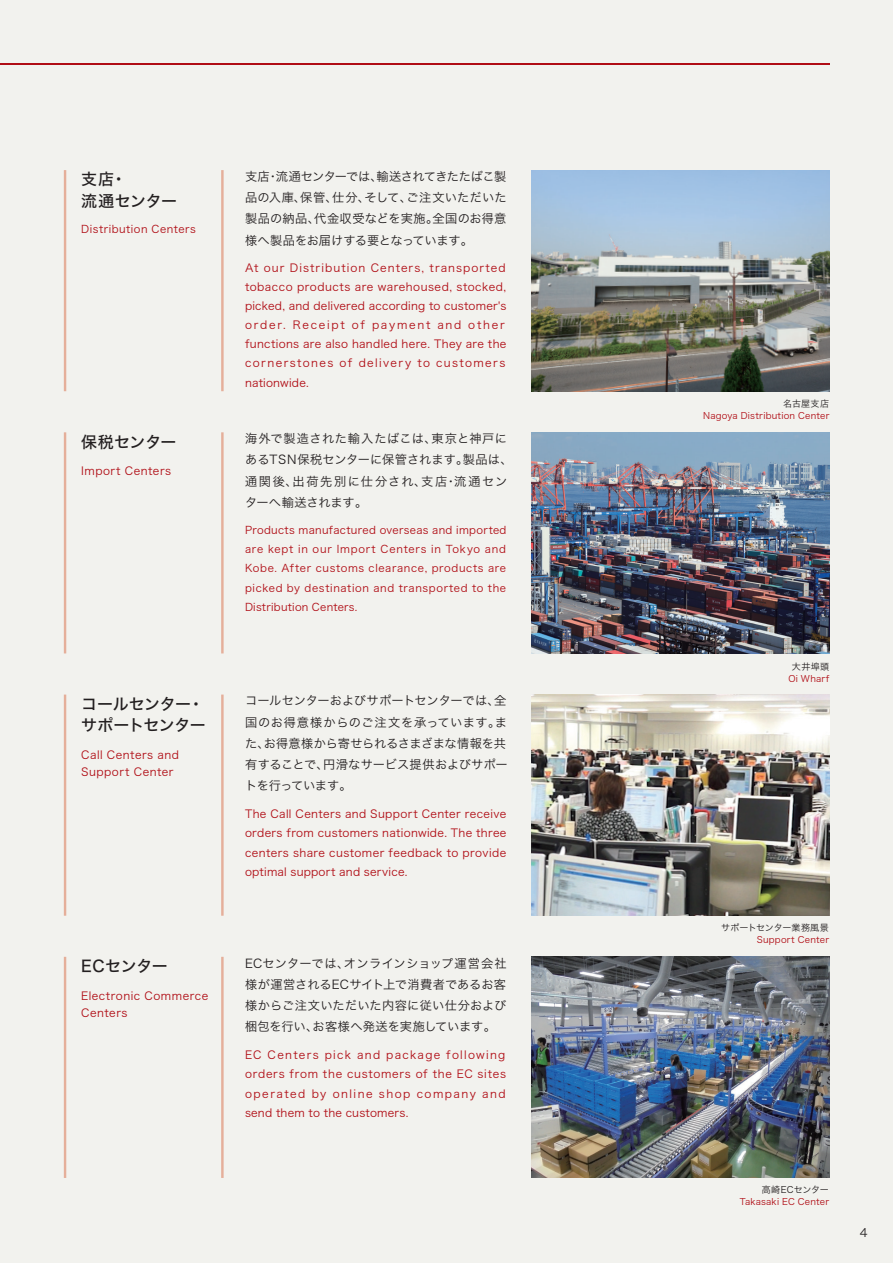
<style>
.page{position:relative;width:893px;height:1263px;background:#f2f2ee}
.page>*{position:absolute;margin:0;border:0;box-sizing:border-box;transform-origin:0 0}
.t1{font:15.9px/21.3px "Hira Kaku Std N W5";letter-spacing:-.015em;color:#231f20}
.t2{font:15.9px/21.3px "Hira Kaku Std N W5";letter-spacing:.005em;color:#231f20}
.t3{font:12.15px/21.3px "Hira Kaku Std N W3";letter-spacing:.01em;color:#231f20;text-align:justify}
.t4{font:12.15px/21.3px "Hira Kaku Std N W3";letter-spacing:.035em;color:#231f20}
.t5{font:11.7px "Hira Kaku Std N W3";color:#231f20}
.t6{font:11.1px/19.2px "Hira Kaku Std N W3";letter-spacing:.04em;color:#b00d15}
.t7{font:10.65px/19.2px "Hira Kaku Std N W3";letter-spacing:.045em;color:#b00d15;text-align:justify}
.t8{font:9px/12px "Hira Kaku Std N W3";letter-spacing:.025em;color:#b00d15;text-align:right}
.s1{color:#231f20}
</style>
<div class="page">
<hr style="left:0;top:64px;width:829px;height:1px;background:#b00d15">
<hr style="left:221px;top:170px;width:3px;height:221px;background:#e5af9a">
<hr style="left:64px;top:170px;width:2px;height:221px;background:#e5af9a">
<img style="left:531px;top:170px;width:298px;height:221px">
<hr style="left:221px;top:432px;width:3px;height:221px;background:#e5af9a">
<hr style="left:64px;top:432px;width:2px;height:221px;background:#e5af9a">
<hr style="left:221px;top:694px;width:3px;height:222px;background:#e5af9a">
<hr style="left:64px;top:694px;width:2px;height:222px;background:#e5af9a">
<img style="left:531px;top:694px;width:298px;height:222px">
<hr style="left:221px;top:957px;width:3px;height:221px;background:#e5af9a">
<hr style="left:64px;top:957px;width:2px;height:221px;background:#e5af9a">
<img style="left:531px;top:957px;width:298px;height:221px">
<img style="left:531px;top:432px;width:298px;height:221px">
<p class="t2" style="left:81px;top:169px;width:97px">支店・<br>流通センター</p>
<p class="t7" style="left:81px;top:220px;width:116px">Distribution Centers</p>
<p class="t1" style="left:81px;top:431px;width:97px">保税センター</p>
<p class="t6" style="left:81px;top:461px;width:91px">Import Centers</p>
<p class="t1" style="left:81px;top:693px;width:126px">コールセンター・サポートセンター</p>
<p class="t6" style="left:81px;top:746px;width:99px;line-height:17px">Call Centers and<br>Support Center</p>
<p class="t1" style="left:81px;top:956px;width:88px">ECセンター</p>
<p class="t6" style="left:81px;top:987px;width:129px;line-height:17px">Electronic Commerce<br>Centers</p>
<p class="t3" style="left:245px;top:165px;width:263px">支店・流通センターでは、輸送されてきたたばこ製品の入庫、保管、仕分、そして、ご注文いただいた製品の納品、代金収受などを実施。全国のお得意様へ製品をお届けする要となっています。</p>
<p class="t6" style="left:245px;top:258px;width:263px">At our Distribution Centers, transported tobacco products are warehoused, stocked, picked, and delivered according to customer's order. Receipt of payment and other functions are also handled here. They are the cornerstones of delivery to customers nationwide.</p>
<p class="t4" style="left:245px;top:428px;width:269px">海外で製造された輸入たばこは、東京と神戸にあるTSN保税センターに保管されます。製品は、通関後、出荷先別に仕分され、支店・流通センターへ輸送されます。</p>
<p class="t7" style="left:245px;top:520px;width:263px">Products manufactured overseas and imported are kept in our Import Centers in Tokyo and Kobe. After customs clearance, products are picked by destination and transported to the Distribution Centers.</p>
<p class="t3" style="left:245px;top:690px;width:264px;text-align:left">コールセンターおよびサポートセンターでは、全国のお得意様からのご注文を承っています。また、お得意様から寄せられるさまざまな情報を共有することで、円滑なサービス提供およびサポートを行っています。</p>
<p class="t6" style="left:245px;top:804px;width:263px;text-align:justify">The Call Centers and Support Center receive orders from customers nationwide. The three centers share customer feedback to provide optimal support and service.</p>
<p class="t3" style="left:245px;top:952px;width:263px">ECセンターでは、オンラインショップ運営会社様が運営されるECサイト上で消費者であるお客様からご注文いただいた内容に従い仕分および梱包を行い、お客様へ発送を実施しています。</p>
<p class="t6" style="left:245px;top:1045px;width:262px;text-align:justify">EC Centers pick and package following orders from the customers of the EC sites operated by online shop company and send them to the customers.</p>
<p class="t8" style="left:703px;top:398px;width:128px"><span class="s1">名古屋支店<br></span>Nagoya Distribution Center</p>
<p class="t8" style="left:788px;top:660px;width:43px;text-align:center"><span class="s1">大井埠頭<br></span>Oi Wharf</p>
<p class="t8" style="left:721px;top:921px;width:110px"><span class="s1">サポートセンター業務風景<br></span>Support Center</p>
<p class="t8" style="left:740px;top:1183px;width:91px"><span class="s1">高崎ECセンター<br></span>Takasaki EC Center</p>
<p class="t5" style="left:860px;top:1224px;width:9px">4</p>
</div>
